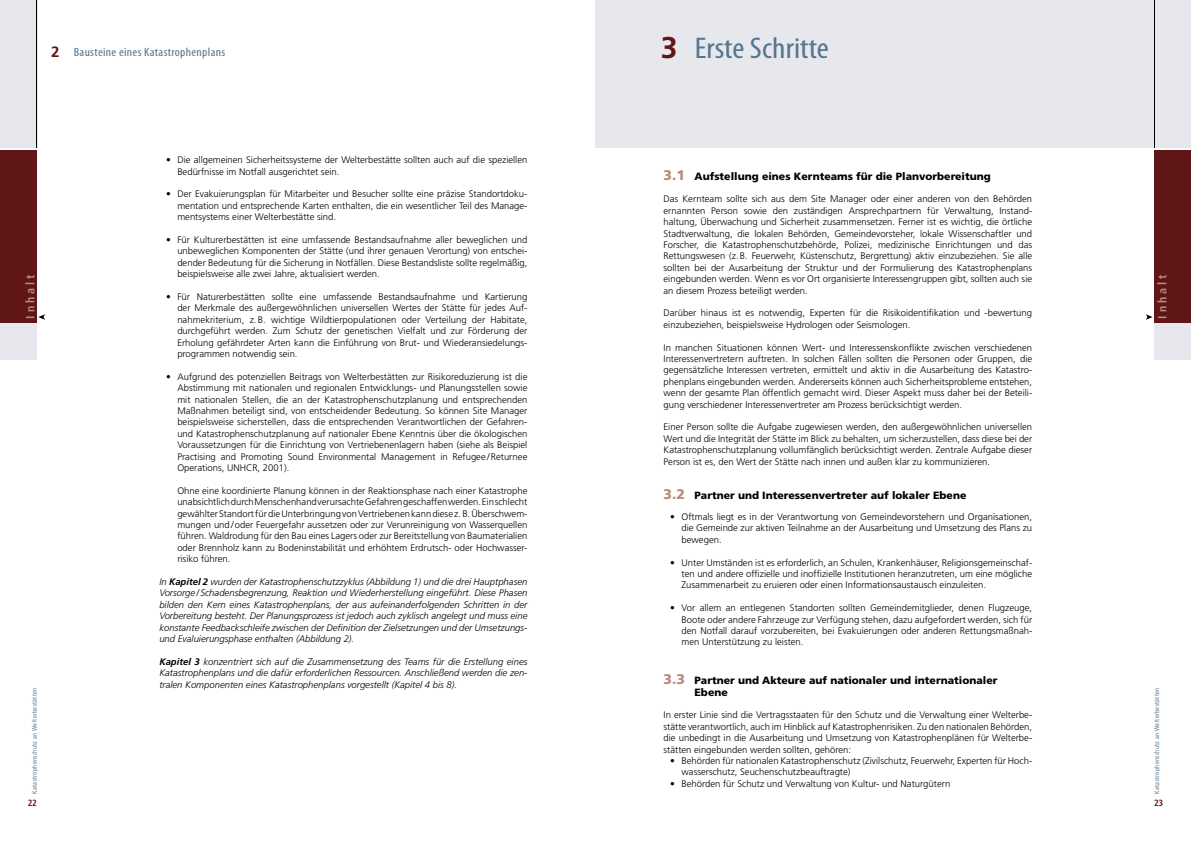
<style>
.page{position:relative;width:1191px;height:842px;background:#fff}
.page>*{position:absolute;margin:0;border:0;box-sizing:border-box;transform-origin:0 0}
.t1{font:condensed 30px "Myriad Pro";letter-spacing:.005em;color:#56758e;scale:1.1 1}
.t2{font:condensed 12px "Myriad Pro";letter-spacing:.025em;color:#56758e;scale:1.1 1}
.t3{font:700 condensed 12px "Frutiger";letter-spacing:.25em;color:#b68e7d}
.t4{font:900 10.5px/11.6px "Frutiger";color:#000}
.t5{font:300 9.5px/11.4px "Frutiger";color:#000;text-align:justify}
.t6{font:italic 300 9.5px/11.4px "Frutiger";color:#000;text-align:justify}
.t7{font:700 condensed 9px "Frutiger";color:#601616}
.t8{font:6.5px "Frutiger";letter-spacing:.05em;color:#5d7a95;scale:.8 1}
.s1{font-family:"Frutiger";font-weight:700;font-stretch:normal;font-size:15px;color:#601616}
.s2{font-family:"Frutiger";font-weight:700;font-stretch:normal;color:#601616}
.s3{font-weight:700}
.s4{font-size:14px;color:#b68e7d}
</style>
<div class="page">
<svg style="left:38px;top:314px;width:7px;height:6px"></svg>
<svg style="left:1146px;top:314px;width:6px;height:6px"></svg>
<div style="left:0;top:323px;width:37px;height:37px;background:#e6e8ed"></div>
<div style="left:1154px;top:323px;width:37px;height:37px;background:#e6e8ed"></div>
<div style="left:0;top:0;width:37px;height:147px;background:#e6e8ed"></div>
<hr style="left:37px;top:0;width:1px;height:147px;background:#000">
<div style="left:0;top:150px;width:37px;height:173px;background:#601616"></div>
<div style="left:1154px;top:150px;width:37px;height:173px;background:#601616"></div>
<div style="left:595px;top:0;width:596px;height:147px;background:#e6e8ed"></div>
<hr style="left:1154px;top:0;width:1px;height:147px;background:#000">
<p class="t2" style="left:51px;top:46px;width:160px"><span class="s1">2</span> Bausteine eines Katastrophenplans</p>
<h1 class="t1" style="left:660px;top:32px;width:154px"><span class="s2">3</span> Erste Schritte</h1>
<p class="t5" style="left:177px;top:154px;width:351px;text-indent:-11px">• Die allgemeinen Sicherheitssysteme der Welterbestätte sollten auch auf die speziellen<br>Bedürfnisse im Notfall ausgerichtet sein.</p>
<p class="t5" style="left:177px;top:188px;width:351px;text-indent:-11px">• Der Evakuierungsplan für Mitarbeiter und Besucher sollte eine präzise Standortdoku&shy;mentation und entsprechende Karten enthalten, die ein wesentlicher Teil des Manage&shy;mentsystems einer Welterbestätte sind.</p>
<p class="t5" style="left:177px;top:234px;width:351px;text-indent:-11px">• Für Kulturerbestätten ist eine umfassende Bestandsaufnahme aller beweglichen und unbeweglichen Komponenten der Stätte (und ihrer genauen Verortung) von entschei&shy;dender Bedeutung für die Sicherung in Notfällen. Diese Bestandsliste sollte regelmäßig, beispielsweise alle zwei Jahre, aktualisiert werden.</p>
<p class="t5" style="left:177px;top:291px;width:351px;text-indent:-11px">• Für Naturerbestätten sollte eine umfassende Bestandsaufnahme und Kartierung der Merkmale des außergewöhnlichen universellen Wertes der Stätte für jedes Auf&shy;nahmekriterium, z.B. wichtige Wildtierpopulationen oder Verteilung der Habitate, durchgeführt werden. Zum Schutz der genetischen Vielfalt und zur Förderung der Erholung gefährdeter Arten kann die Einführung von Brut- und Wiederansiedelungs&shy;programmen notwendig sein.</p>
<p class="t5" style="left:177px;top:371px;width:351px;text-indent:-11px">• Aufgrund des potenziellen Beitrags von Welterbestätten zur Risikoreduzierung ist die Abstimmung mit nationalen und regionalen Entwicklungs- und Planungsstellen sowie mit nationalen Stellen, die an der Katastrophenschutzplanung und entsprechenden Maßnahmen beteiligt sind, von entscheidender Bedeutung. So können Site Manager beispielsweise sicherstellen, dass die entsprechenden Verantwortlichen der Gefahren&shy;und Katastrophenschutzplanung auf nationaler Ebene Kenntnis über die ökologischen Voraussetzungen für die Einrichtung von Vertriebenenlagern haben (siehe als Beispiel Practising and Promoting Sound Environmental Management in Refugee / Returnee Operations, UNHCR, 2001).</p>
<p class="t5" style="left:177px;top:485px;width:351px">Ohne eine koordinierte Planung können in der Reaktionsphase nach einer Katastrophe unabsichtlich durch Menschenhand verursachte Gefahren geschaffen werden. Ein schlecht gewählter Standort für die Unterbringung von Vertriebenen kann diese z.B. Überschwem&shy;mungen und / oder Feuergefahr aussetzen oder zur Verunreinigung von Wasserquellen führen. Waldrodung für den Bau eines Lagers oder zur Bereitstellung von Baumaterialien oder Brennholz kann zu Bodeninstabilität und erhöhtem Erdrutsch- oder Hochwasser&shy;risiko führen.</p>
<p class="t6" style="left:159px;top:576px;width:369px">In <span class="s3">Kapitel 2</span> wurden der Katastrophenschutzzyklus (Abbildung 1) und die drei Hauptphasen Vorsorge / Schadensbegrenzung, Reaktion und Wiederherstellung eingeführt. Diese Phasen bilden den Kern eines Katastrophenplans, der aus aufeinanderfolgenden Schritten in der Vorbereitung besteht. Der Planungsprozess ist jedoch auch zyklisch angelegt und muss eine konstante Feedbackschleife zwischen der Definition der Zielsetzungen und der Umsetzungs&shy;und Evaluierungsphase enthalten (Abbildung 2).</p>
<p class="t6" style="left:159px;top:656px;width:369px"><span class="s3">Kapitel 3</span> konzentriert sich auf die Zusammensetzung des Teams für die Erstellung eines Katastrophenplans und die dafür erforderlichen Ressourcen. Anschließend werden die zen&shy;tralen Komponenten eines Katastrophenplans vorgestellt (Kapitel 4 bis 8).</p>
<p class="t4" style="left:663px;top:170px;width:329px"><span class="s4">3.1</span> Aufstellung eines Kernteams für die Planvorbereitung</p>
<p class="t5" style="left:663px;top:193px;width:370px">Das Kernteam sollte sich aus dem Site Manager oder einer anderen von den Behörden ernannten Person sowie den zuständigen Ansprechpartnern für Verwaltung, Instand&shy;haltung, Überwachung und Sicherheit zusammensetzen. Ferner ist es wichtig, die örtliche Stadtverwaltung, die lokalen Behörden, Gemeindevorsteher, lokale Wissenschaftler und Forscher, die Katastrophenschutzbehörde, Polizei, medizinische Einrichtungen und das Rettungswesen (z.B. Feuerwehr, Küstenschutz, Bergrettung) aktiv einzubeziehen. Sie alle sollten bei der Ausarbeitung der Struktur und der Formulierung des Katastrophenplans eingebunden werden. Wenn es vor Ort organisierte Interessengruppen gibt, sollten auch sie an diesem Prozess beteiligt werden.</p>
<p class="t5" style="left:663px;top:307px;width:370px">Darüber hinaus ist es notwendig, Experten für die Risikoidentifikation und -bewertung einzubeziehen, beispielsweise Hydrologen oder Seismologen.</p>
<p class="t5" style="left:663px;top:342px;width:370px">In manchen Situationen können Wert- und Interessenskonflikte zwischen verschiedenen Interessenvertretern auftreten. In solchen Fällen sollten die Personen oder Gruppen, die gegensätzliche Interessen vertreten, ermittelt und aktiv in die Ausarbeitung des Katastro&shy;phenplans eingebunden werden. Andererseits können auch Sicherheitsprobleme entstehen, wenn der gesamte Plan öffentlich gemacht wird. Dieser Aspekt muss daher bei der Beteili&shy;gung verschiedener Interessenvertreter am Prozess berücksichtigt werden.</p>
<p class="t5" style="left:663px;top:421px;width:370px">Einer Person sollte die Aufgabe zugewiesen werden, den außergewöhnlichen universellen Wert und die Integrität der Stätte im Blick zu behalten, um sicherzustellen, dass diese bei der Katastrophenschutzplanung vollumfänglich berücksichtigt werden. Zentrale Aufgabe dieser Person ist es, den Wert der Stätte nach innen und außen klar zu kommunizieren.</p>
<p class="t4" style="left:663px;top:489px;width:304px"><span class="s4">3.2</span> Partner und Interessenvertreter auf lokaler Ebene</p>
<p class="t5" style="left:681px;top:511px;width:352px;text-indent:-11px">• Oftmals liegt es in der Verantwortung von Gemeindevorstehern und Organisationen, die Gemeinde zur aktiven Teilnahme an der Ausarbeitung und Umsetzung des Plans zu bewegen.</p>
<p class="t5" style="left:681px;top:557px;width:352px;text-indent:-11px">• Unter Umständen ist es erforderlich, an Schulen, Krankenhäuser, Religionsgemeinschaf&shy;ten und andere offizielle und inoffizielle Institutionen heranzutreten, um eine mögliche Zusammenarbeit zu eruieren oder einen Informationsaustausch einzuleiten.</p>
<p class="t5" style="left:681px;top:602px;width:352px;text-indent:-11px">• Vor allem an entlegenen Standorten sollten Gemeindemitglieder, denen Flugzeuge, Boote oder andere Fahrzeuge zur Verfügung stehen, dazu aufgefordert werden, sich für den Notfall darauf vorzubereiten, bei Evakuierungen oder anderen Rettungsmaßnah&shy;men Unterstützung zu leisten.</p>
<p class="t4" style="left:694px;top:674px;width:304px;text-indent:-31px"><span class="s4">3.3</span> Partner und Akteure auf nationaler und internationaler<br>Ebene</p>
<p class="t5" style="left:663px;top:709px;width:370px">In erster Linie sind die Vertragsstaaten für den Schutz und die Verwaltung einer Welterbe&shy;stätte verantwortlich, auch im Hinblick auf Katastrophenrisiken. Zu den nationalen Behörden, die unbedingt in die Ausarbeitung und Umsetzung von Katastrophenplänen für Welterbe&shy;stätten eingebunden werden sollten, gehören:</p>
<p class="t5" style="left:681px;top:755px;width:352px;text-indent:-11px">• Behörden für nationalen Katastrophenschutz (Zivilschutz, Feuerwehr, Experten für Hoch&shy;wasserschutz, Seuchenschutzbeauftragte)</p>
<p class="t5" style="left:670px;top:778px;width:282px">• Behörden für Schutz und Verwaltung von Kultur- und Naturgütern</p>
<p class="t3" style="left:23px;top:319px;width:46px;rotate:-90deg">Inhalt</p>
<p class="t3" style="left:1155px;top:319px;width:46px;rotate:-90deg">Inhalt</p>
<p class="t8" style="left:31px;top:794px;width:134px;rotate:-90deg">Katastrophenschutz an Welterbestätten</p>
<p class="t8" style="left:1152px;top:794px;width:134px;rotate:-90deg">Katastrophenschutz an Welterbestätten</p>
<p class="t7" style="left:28px;top:798px;width:11px">22</p>
<p class="t7" style="left:1154px;top:798px;width:10px">23</p>
</div>
